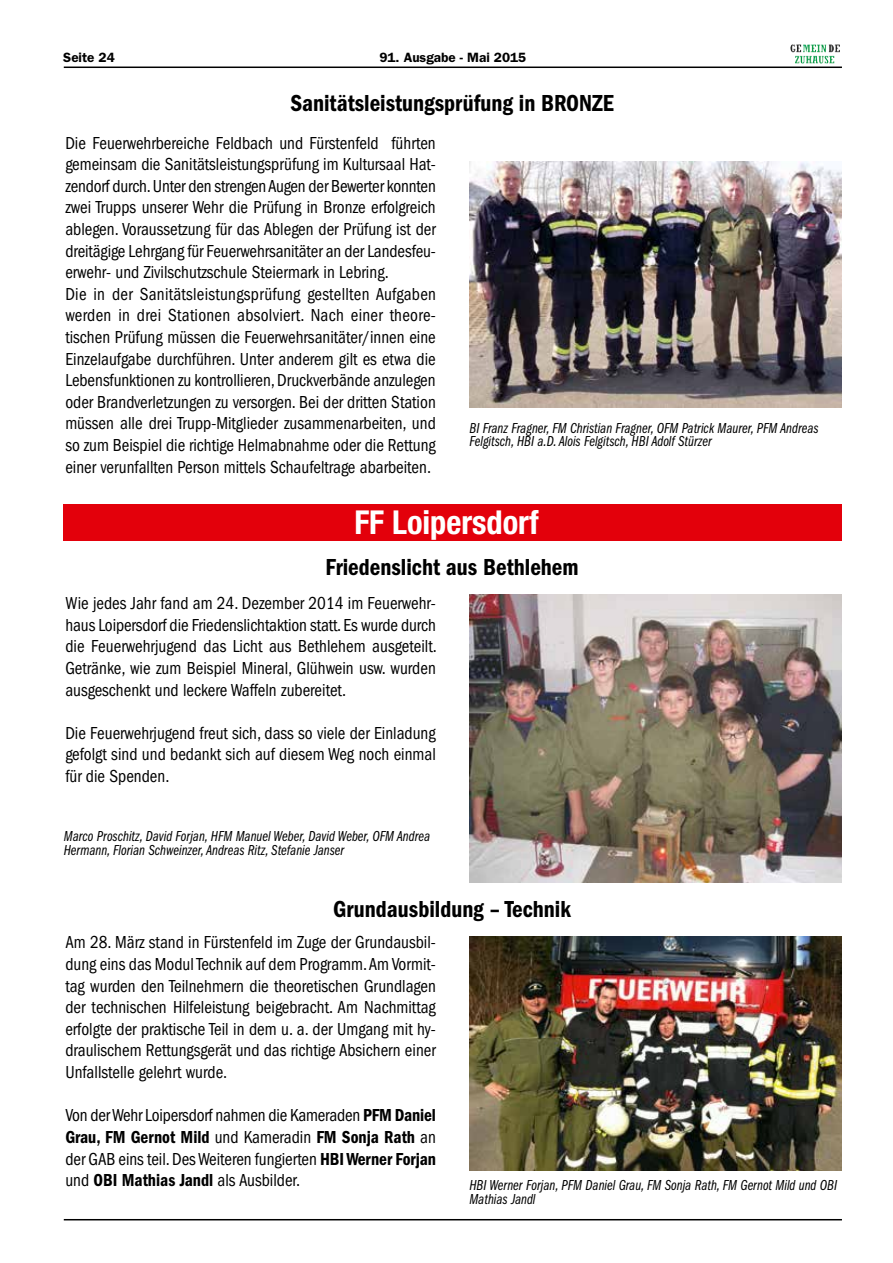
<style>
.page{position:relative;width:893px;height:1263px;background:#fff}
.page>*{position:absolute;margin:0;border:0;box-sizing:border-box;transform-origin:0 0}
.t1{font:700 condensed 33px "Helvetica Neue LT Std";color:#fff}
.t2{font:24px "ITC Franklin Gothic Std Dm Cd";color:#000;scale:.96 1}
.t3{font:condensed 18px/21.6px "ITC Franklin Gothic Std";color:#000;text-align:justify;scale:.95 1}
.t4{font:18px "ITC Franklin Gothic Std Dm Cd";color:#000;scale:.95 1}
.t5{font:15px/13.5px "ITC Franklin Gothic Std Bk Cp It";color:#000}
.t6{font:600 13.5px "ITC Franklin Gothic Std";color:#000}
.s1{font-family:"ITC Franklin Gothic Std Dm Cd";font-stretch:normal}
.s2{font-family:"ITC Franklin Gothic Std";font-stretch:condensed}
</style>
<div class="page">
<hr style="left:64px;top:67px;width:778px;height:1px;background:#000">
<hr style="left:64px;top:1219px;width:778px;height:1px;background:#000">
<img style="left:790px;top:44px;width:50px;height:19px">
<img style="left:470px;top:162px;width:372px;height:246px">
<div style="left:64px;top:504px;width:778px;height:36px;background:#e3000b"></div>
<img style="left:470px;top:594px;width:372px;height:288px">
<img style="left:470px;top:936px;width:372px;height:234px">
<p class="t6" style="left:63px;top:50px;width:53px">Seite 24</p>
<p class="t6" style="left:379px;top:50px;width:148px">91. Ausgabe - Mai 2015</p>
<h2 class="t2" style="left:290px;top:89px;width:338px">Sanitätsleistungsprüfung in BRONZE</h2>
<p class="t3" style="left:65px;top:132px;width:392px;text-align:left">Die Feuerwehrbereiche Feldbach und Fürstenfeld führten gemeinsam die Sanitätsleistungsprüfung im Kultursaal Hat&shy;zendorf durch. Unter den strengen Augen der Bewerter konnten zwei Trupps unserer Wehr die Prüfung in Bronze erfolgreich ablegen. Voraussetzung für das Ablegen der Prüfung ist der dreitägige Lehrgang für Feuerwehrsanitäter an der Landesfeu&shy;erwehr- und Zivilschutzschule Steiermark in Lebring.<br>Die in der Sanitätsleistungsprüfung gestellten Aufgaben werden in drei Stationen absolviert. Nach einer theore&shy;tischen Prüfung müssen die Feuerwehrsanitäter/innen eine Einzelaufgabe durchführen. Unter anderem gilt es etwa die Lebensfunktionen zu kontrollieren, Druckverbände anzulegen oder Brandverletzungen zu versorgen. Bei der dritten Station müssen alle drei Trupp-Mitglieder zusammenarbeiten, und so zum Beispiel die richtige Helmabnahme oder die Rettung einer verunfallten Person mittels Schaufeltrage abarbeiten.</p>
<p class="t5" style="left:469px;top:421px;width:351px">BI Franz Fragner, FM Christian Fragner, OFM Patrick Maurer, PFM Andreas<br>Felgitsch, HBI a.D. Alois Felgitsch, HBI Adolf Stürzer</p>
<h1 class="t1" style="left:354px;top:502px;width:186px">FF Loipersdorf</h1>
<h2 class="t2" style="left:325px;top:553px;width:265px">Friedenslicht aus Bethlehem</h2>
<p class="t3" style="left:65px;top:592px;width:393px">Wie jedes Jahr fand am 24. Dezember 2014 im Feuerwehr&shy;haus Loipersdorf die Friedenslichtaktion statt. Es wurde durch die Feuerwehrjugend das Licht aus Bethlehem ausgeteilt.<br>Getränke, wie zum Beispiel Mineral, Glühwein usw. wurden ausgeschenkt und leckere Waffeln zubereitet.</p>
<p class="t3" style="left:65px;top:722px;width:391px">Die Feuerwehrjugend freut sich, dass so viele der Einladung gefolgt sind und bedankt sich auf diesem Weg noch einmal für die Spenden.</p>
<p class="t5" style="left:64px;top:830px;width:368px">Marco Proschitz, David Forjan, HFM Manuel Weber, David Weber, OFM Andrea<br>Hermann, Florian Schweinzer, Andreas Ritz, Stefanie Janser</p>
<h2 class="t2" style="left:333px;top:895px;width:249px">Grundausbildung – Technik</h2>
<p class="t3" style="left:65px;top:932px;width:391px">Am 28. März stand in Fürstenfeld im Zuge der Grundausbil&shy;dung eins das Modul Technik auf dem Programm. Am Vormit&shy;tag wurden den Teilnehmern die theoretischen Grundlagen der technischen Hilfeleistung beigebracht. Am Nachmittag erfolgte der praktische Teil in dem u. a. der Umgang mit hy&shy;draulischem Rettungsgerät und das richtige Absichern einer Unfallstelle gelehrt wurde.</p>
<p class="t3" style="left:65px;top:1105px;width:391px">Von der Wehr Loipersdorf nahmen die Kameraden <span class="s1">PFM Daniel</span></p>
<p class="t4" style="left:65px;top:1126px;width:392px">Grau, FM Gernot Mild <span class="s2">und Kameradin</span> FM Sonja Rath <span class="s2">an</span></p>
<p class="t3" style="left:65px;top:1148px;width:392px">der GAB eins teil. Des Weiteren fungierten <span class="s1">HBI Werner Forjan </span>und <span class="s1">OBI Mathias Jandl</span> als Ausbilder.</p>
<p class="t5" style="left:469px;top:1178px;width:369px">HBI Werner Forjan, PFM Daniel Grau, FM Sonja Rath, FM Gernot Mild und OBI<br>Mathias Jandl</p>
</div>
